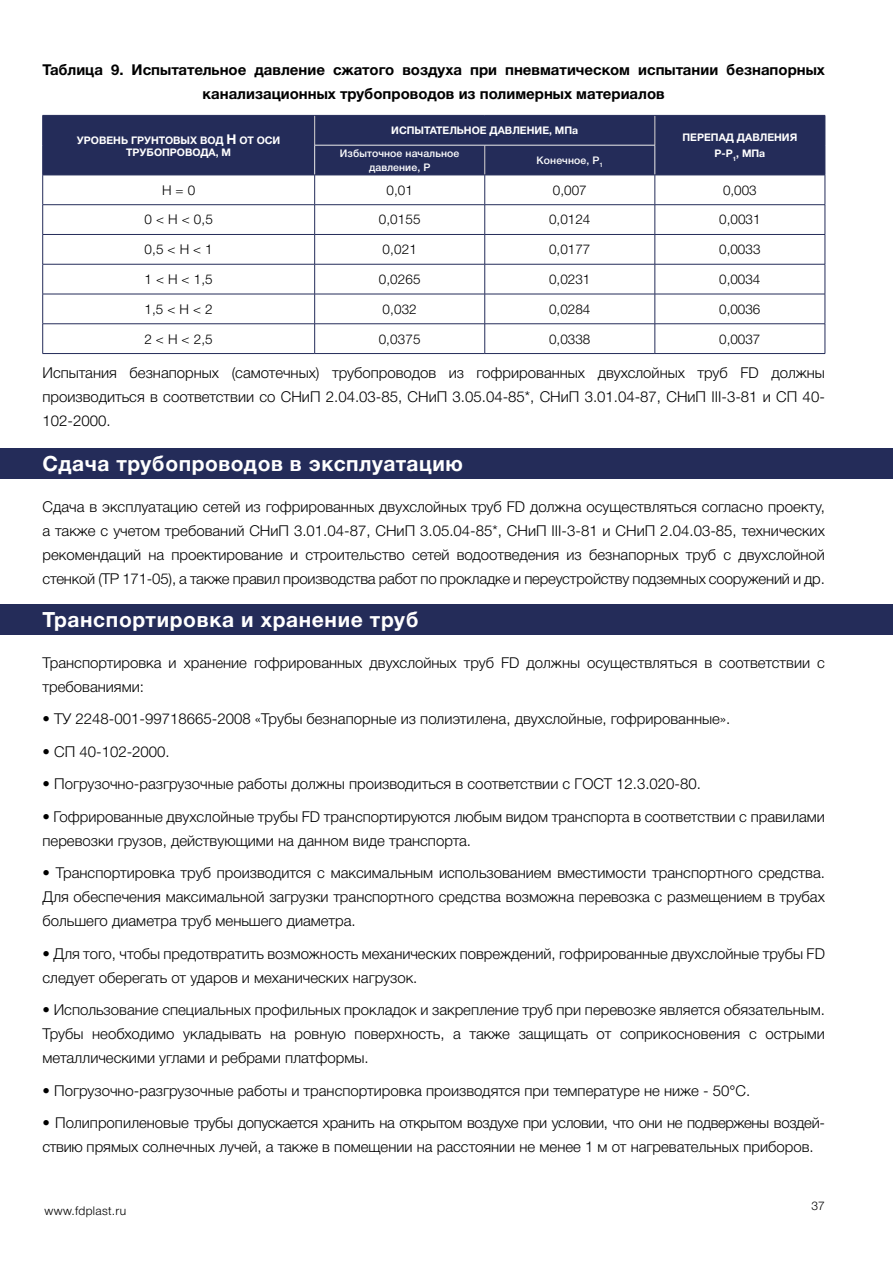
<style>
.page{position:relative;width:893px;height:1263px;background:#fff}
.page>*{position:absolute;margin:0;border:0;box-sizing:border-box;transform-origin:0 0}
.t1{font:700 21px "Helvetica Neue Cyr";letter-spacing:.025em;color:#fff}
.t2{font:300 15px/24px "Helvetica Neue Cyr";color:#000;text-align:justify}
.t3{font:700 15px/24px "Helvetica Neue Cyr";color:#000;text-align:center}
.t4{font:300 13.5px "Helvetica Neue Cyr";color:#000}
.t5{font:300 12px "Helvetica Neue Cyr";letter-spacing:.025em;color:#000}
.t6{font:700 10.5px/12.6px "Helvetica Neue Cyr";color:#fff;text-align:center}
.t7{font:500 10.5px/13.5px "Helvetica Neue Cyr";letter-spacing:.01em;color:#fff;text-align:center}
.s1{font-size:13.5px}
</style>
<div class="page">
<div style="left:0;top:449px;width:893px;height:30px;background:#242c59"></div>
<div style="left:0;top:604px;width:893px;height:31px;background:#242c59"></div>
<div style="left:43px;top:116px;width:782px;height:59px;background:#242c59"></div>
<svg style="left:42px;top:324px;width:1px;height:29px"></svg>
<hr style="left:43px;top:353px;width:272px;height:1px;background:#242c59">
<hr style="left:314px;top:264px;width:1px;height:30px;background:#242c59">
<hr style="left:314px;top:294px;width:1px;height:30px;background:#242c59">
<svg style="left:314px;top:324px;width:1px;height:29px"></svg>
<hr style="left:315px;top:353px;width:170px;height:1px;background:#242c59">
<hr style="left:484px;top:264px;width:1px;height:30px;background:#242c59">
<hr style="left:484px;top:294px;width:1px;height:30px;background:#242c59">
<svg style="left:484px;top:324px;width:1px;height:29px"></svg>
<hr style="left:485px;top:353px;width:170px;height:1px;background:#242c59">
<svg style="left:314px;top:116px;width:342px;height:148px"></svg>
<hr style="left:655px;top:264px;width:1px;height:30px;background:#242c59">
<hr style="left:655px;top:294px;width:1px;height:30px;background:#242c59">
<svg style="left:655px;top:324px;width:1px;height:29px"></svg>
<svg style="left:825px;top:324px;width:1px;height:29px"></svg>
<hr style="left:655px;top:353px;width:170px;height:1px;background:#242c59">
<hr style="left:43px;top:204px;width:272px;height:1px;background:#242c59">
<hr style="left:315px;top:204px;width:170px;height:1px;background:#242c59">
<hr style="left:485px;top:204px;width:170px;height:1px;background:#242c59">
<hr style="left:655px;top:204px;width:170px;height:1px;background:#242c59">
<hr style="left:43px;top:234px;width:272px;height:1px;background:#242c59">
<svg style="left:42px;top:175px;width:1px;height:89px"></svg>
<hr style="left:315px;top:234px;width:170px;height:1px;background:#242c59">
<hr style="left:485px;top:234px;width:170px;height:1px;background:#242c59">
<hr style="left:655px;top:234px;width:170px;height:1px;background:#242c59">
<svg style="left:825px;top:175px;width:1px;height:89px"></svg>
<hr style="left:43px;top:264px;width:272px;height:1px;background:#242c59">
<hr style="left:42px;top:264px;width:1px;height:30px;background:#242c59">
<hr style="left:315px;top:264px;width:170px;height:1px;background:#242c59">
<hr style="left:485px;top:264px;width:170px;height:1px;background:#242c59">
<hr style="left:655px;top:264px;width:170px;height:1px;background:#242c59">
<hr style="left:825px;top:264px;width:1px;height:30px;background:#242c59">
<hr style="left:43px;top:294px;width:272px;height:1px;background:#242c59">
<hr style="left:42px;top:294px;width:1px;height:30px;background:#242c59">
<hr style="left:315px;top:294px;width:170px;height:1px;background:#242c59">
<hr style="left:485px;top:294px;width:170px;height:1px;background:#242c59">
<hr style="left:655px;top:294px;width:170px;height:1px;background:#242c59">
<hr style="left:825px;top:294px;width:1px;height:30px;background:#242c59">
<hr style="left:43px;top:323px;width:272px;height:1px;background:#242c59">
<hr style="left:315px;top:323px;width:170px;height:1px;background:#242c59">
<hr style="left:485px;top:323px;width:170px;height:1px;background:#242c59">
<hr style="left:655px;top:323px;width:170px;height:1px;background:#242c59">
<hr style="left:314px;top:145px;width:171px;height:1px;background:#e3e3e4">
<hr style="left:314px;top:145px;width:1px;height:30px;background:#e3e3e4">
<hr style="left:485px;top:145px;width:170px;height:1px;background:#e3e3e4">
<hr style="left:655px;top:145px;width:1px;height:30px;background:#e3e3e4">
<hr style="left:43px;top:115px;width:272px;height:1px;background:#242c59">
<svg style="left:42px;top:116px;width:1px;height:29px"></svg>
<hr style="left:42px;top:145px;width:1px;height:30px;background:#242c59">
<hr style="left:43px;top:175px;width:272px;height:1px;background:#242c59">
<hr style="left:315px;top:115px;width:170px;height:1px;background:#242c59">
<hr style="left:485px;top:115px;width:170px;height:1px;background:#242c59">
<hr style="left:655px;top:115px;width:170px;height:1px;background:#242c59">
<svg style="left:825px;top:116px;width:1px;height:29px"></svg>
<hr style="left:825px;top:145px;width:1px;height:30px;background:#242c59">
<hr style="left:655px;top:175px;width:170px;height:1px;background:#242c59">
<hr style="left:315px;top:175px;width:170px;height:1px;background:#242c59">
<hr style="left:485px;top:175px;width:170px;height:1px;background:#242c59">
<p class="t3" style="left:43px;top:57px;width:784px">Таблица 9. Испытательное давление сжатого воздуха при пневматическом испытании безнапорных канализационных трубопроводов из полимерных материалов</p>
<p class="t6" style="left:77px;top:134px;width:205px">УРОВЕНЬ ГРУНТОВЫХ ВОД <span class="s1">H</span> ОТ ОСИ<br>ТРУБОПРОВОДА, М</p>
<p class="t6" style="left:391px;top:124px;width:189px">ИСПЫТАТЕЛЬНОЕ ДАВЛЕНИЕ, МПа</p>
<p class="t6" style="left:682px;top:129px;width:116px;line-height:16.5px">ПЕРЕПАД ДАВЛЕНИЯ<br>Р-Р<sub>1</sub>, МПа</p>
<p class="t7" style="left:340px;top:147px;width:121px">Избыточное начальное давление, Р</p>
<p class="t7" style="left:537px;top:153px;width:68px">Конечное, Р<sub>1</sub></p>
<p class="t4" style="left:162px;top:182px;width:35px">Н = 0</p>
<p class="t4" style="left:386px;top:182px;width:28px">0,01</p>
<p class="t4" style="left:553px;top:182px;width:35px">0,007</p>
<p class="t4" style="left:723px;top:182px;width:35px">0,003</p>
<p class="t4" style="left:144px;top:212px;width:70px">0 &lt; Н &lt; 0,5</p>
<p class="t4" style="left:379px;top:212px;width:43px">0,0155</p>
<p class="t4" style="left:549px;top:212px;width:43px">0,0124</p>
<p class="t4" style="left:719px;top:212px;width:43px">0,0031</p>
<p class="t4" style="left:144px;top:242px;width:70px">0,5 &lt; Н &lt; 1</p>
<p class="t4" style="left:382px;top:242px;width:36px">0,021</p>
<p class="t4" style="left:549px;top:242px;width:43px">0,0177</p>
<p class="t4" style="left:719px;top:242px;width:43px">0,0033</p>
<p class="t4" style="left:144px;top:272px;width:70px">1 &lt; Н &lt; 1,5</p>
<p class="t4" style="left:379px;top:272px;width:43px">0,0265</p>
<p class="t4" style="left:549px;top:272px;width:43px">0,0231</p>
<p class="t4" style="left:719px;top:272px;width:43px">0,0034</p>
<p class="t4" style="left:144px;top:302px;width:70px">1,5 &lt; Н &lt; 2</p>
<p class="t4" style="left:382px;top:302px;width:36px">0,032</p>
<p class="t4" style="left:549px;top:302px;width:43px">0,0284</p>
<p class="t4" style="left:719px;top:302px;width:43px">0,0036</p>
<p class="t4" style="left:144px;top:331px;width:70px">2 &lt; Н &lt; 2,5</p>
<p class="t4" style="left:379px;top:331px;width:43px">0,0375</p>
<p class="t4" style="left:549px;top:331px;width:43px">0,0338</p>
<p class="t4" style="left:719px;top:331px;width:43px">0,0037</p>
<p class="t2" style="left:43px;top:361px;width:784px">Испытания безнапорных (самотечных) трубопроводов из гофрированных двухслойных труб FD должны производиться в соответствии со СНиП 2.04.03-85, СНиП 3.05.04-85*, СНиП 3.01.04-87, СНиП III-3-81 и СП 40- 102-2000.</p>
<h1 class="t1" style="left:43px;top:452px;width:422px">Сдача трубопроводов в эксплуатацию</h1>
<p class="t2" style="left:43px;top:495px;width:784px">Сдача в эксплуатацию сетей из гофрированных двухслойных труб FD должна осуществляться согласно проекту, а также с учетом требований СНиП 3.01.04-87, СНиП 3.05.04-85*, СНиП III-3-81 и СНиП 2.04.03-85, технических рекомендаций на проектирование и строительство сетей водоотведения из безнапорных труб с двухслойной стенкой (ТР 171-05), а также правил производства работ по прокладке и переустройству подземных сооружений и др.</p>
<h1 class="t1" style="left:43px;top:608px;width:378px">Транспортировка и хранение труб</h1>
<p class="t2" style="left:43px;top:650px;width:784px">Транспортировка и хранение гофрированных двухслойных труб FD должны осуществляться в соответствии с требованиями:</p>
<p class="t2" style="left:43px;top:707px;width:689px">• ТУ 2248-001-99718665-2008 «Трубы безнапорные из полиэтилена, двухслойные, гофрированные».</p>
<p class="t2" style="left:43px;top:739px;width:129px">• СП 40-102-2000.</p>
<p class="t2" style="left:43px;top:772px;width:660px">• Погрузочно-разгрузочные работы должны производиться в соответствии с ГОСТ 12.3.020-80.</p>
<p class="t2" style="left:43px;top:804px;width:784px">• Гофрированные двухслойные трубы FD транспортируются любым видом транспорта в соответствии с правилами перевозки грузов, действующими на данном виде транспорта.</p>
<p class="t2" style="left:43px;top:861px;width:784px">• Транспортировка труб производится с максимальным использованием вместимости транспортного средства.<br>Для обеспечения максимальной загрузки транспортного средства возможна перевозка с размещением в трубах большего диаметра труб меньшего диаметра.</p>
<p class="t2" style="left:43px;top:941px;width:784px">• Для того, чтобы предотвратить возможность механических повреждений, гофрированные двухслойные трубы FD следует оберегать от ударов и механических нагрузок.</p>
<p class="t2" style="left:43px;top:998px;width:784px">• Использование специальных профильных прокладок и закрепление труб при перевозке является обязательным.<br>Трубы необходимо укладывать на ровную поверхность, а также защищать от соприкосновения с острыми металлическими углами и ребрами платформы.</p>
<p class="t2" style="left:43px;top:1078px;width:709px">• Погрузочно-разгрузочные работы и транспортировка производятся при температуре не ниже - 50°С.</p>
<p class="t2" style="left:43px;top:1111px;width:784px">• Полипропиленовые трубы допускается хранить на открытом воздухе при условии, что они не подвержены воздей&shy;ствию прямых солнечных лучей, а также в помещении на расстоянии не менее 1 м от нагревательных приборов.</p>
<p class="t5" style="left:45px;top:1204px;width:83px">www.fdplast.ru</p>
<p class="t5" style="left:812px;top:1199px;width:15px">37</p>
</div>
